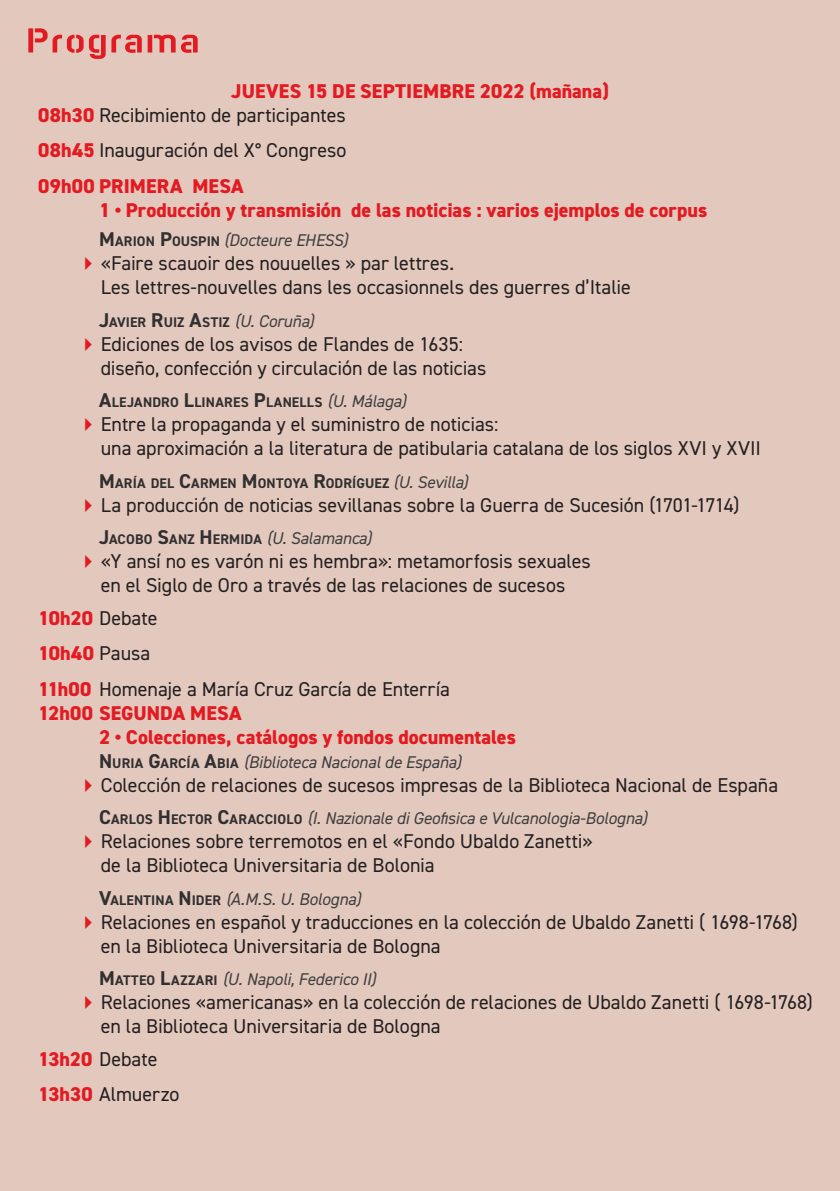
<style>
.page{position:relative;width:840px;height:1191px;background:#fff}
.page>*{position:absolute;margin:0;border:0;box-sizing:border-box;transform-origin:0 0}
.t1{font:20px/24px "DIN2014";color:#231f20}
.t2{font:800 20px "DIN2014";color:#e21a21}
.t3{font:700 20px "DIN2014";color:#312f30}
.t4{font:italic 17px "DIN2014";letter-spacing:-.01em;color:#3e3e3f}
.t5{font:700 14px "DIN2014";letter-spacing:.015em;color:#312f30}
.s1{font-weight:800;color:#e21a21}
.s2{font-weight:700;font-style:normal;font-size:20px;color:#312f30}
.s3{font-weight:700;font-style:normal;font-size:14px;color:#312f30}
.s4{font-size:20px}
.s5{font-weight:400;font-style:italic;font-size:17px;color:#3e3e3f}
.s6{font-weight:400;color:#231f20}
</style>
<div class="page">
<div style="left:0;top:0;width:839px;height:1191px;background:#e3c8bd"></div>
<svg style="left:28px;top:28px;width:169px;height:31px"></svg>
<p class="t2" style="left:231px;top:78px;width:379px">JUEVES 15 DE SEPTIEMBRE 2022 (mañana)</p>
<p class="t1" style="left:38px;top:103px;width:309px"><span class="s1">08h30</span> Recibimiento de participantes</p>
<p class="t1" style="left:38px;top:138px;width:309px"><span class="s1">08h45</span> Inauguración del X° Congreso</p>
<p class="t2" style="left:38px;top:172px;width:207px">09h00 PRIMERA MESA</p>
<p class="t2" style="left:99px;top:196px;width:609px">1 • Producción y transmisión de las noticias : varios ejemplos de corpus</p>
<p class="t4" style="left:99px;top:230px;width:250px"><span class="s2">M</span><span class="s3">ARION</span> <span class="s2">P</span><span class="s3">OUSPIN</span> (Docteure EHESS)</p>
<p class="t1" style="left:101px;top:251px;width:531px">«Faire scauoir des nouuelles » par lettres.<br>Les lettres-nouvelles dans les occasionnels des guerres d’Italie</p>
<p class="t5" style="left:99px;top:312px;width:216px"><span class="s4">J</span>AVIER <span class="s4">R</span>UIZ <span class="s4">A</span>STIZ <span class="s5">(U. Coruña)</span></p>
<p class="t1" style="left:101px;top:331px;width:387px">Ediciones de los avisos de Flandes de 1635: diseño, confección y circulación de las noticias</p>
<p class="t3" style="left:38px;top:387px;width:38px">A</p>
<p class="t5" style="left:112px;top:393px;width:296px">LEJANDRO <span class="s4">L</span>LINARES <span class="s4">P</span>LANELLS <span class="s5">(U. Málaga)</span></p>
<p class="t1" style="left:101px;top:412px;width:661px">Entre la propaganda y el suministro de noticias:<br>una aproximación a la literatura de patibularia catalana de los siglos XVI y XVII</p>
<p class="t5" style="left:99px;top:474px;width:370px"><span class="s4">M</span>ARÍA DEL <span class="s4">C</span>ARMEN <span class="s4">M</span>ONTOYA <span class="s4">R</span>ODRÍGUEZ <span class="s5">(U. Sevilla)</span></p>
<p class="t1" style="left:101px;top:492px;width:640px">La producción de noticias sevillanas sobre la Guerra de Sucesión (1701-1714)</p>
<p class="t5" style="left:99px;top:530px;width:274px"><span class="s4">J</span>ACOBO <span class="s4">S</span>ANZ <span class="s4">H</span>ERMIDA <span class="s5">(U. Salamanca)</span></p>
<p class="t1" style="left:101px;top:549px;width:491px">«Y ansí no es varón ni es hembra»: metamorfosis sexuales en el Siglo de Oro a través de las relaciones de sucesos</p>
<p class="t1" style="left:38px;top:605px;width:121px"><span class="s1">10h20</span> Debate</p>
<p class="t2" style="left:38px;top:640px;width:114px">10h40 <span class="s6">Pausa</span></p>
<p class="t1" style="left:38px;top:676px;width:413px"><span class="s1">11h00</span> Homenaje a María Cruz García de Enterría</p>
<p class="t2" style="left:38px;top:699px;width:204px">12h00 SEGUNDA MESA</p>
<p class="t2" style="left:99px;top:723px;width:418px">2 • Colecciones, catálogos y fondos documentales</p>
<p class="t3" style="left:38px;top:747px;width:38px">N</p>
<p class="t4" style="left:112px;top:751px;width:350px"><span class="s3">URIA</span> <span class="s2">G</span><span class="s3">ARCÍA</span> <span class="s2">A</span><span class="s3">BIA</span> (Biblioteca Nacional de España)</p>
<p class="t1" style="left:101px;top:772px;width:678px">Colección de relaciones de sucesos impresas de la Biblioteca Nacional de España</p>
<p class="t4" style="left:99px;top:807px;width:549px"><span class="s2">C</span><span class="s3">ARLOS</span> <span class="s2">H</span><span class="s3">ECTOR</span> <span class="s2">C</span><span class="s3">ARACC IOLO</span> (I. Nazionale di Geofisica e Vulcanologia-Bologna)</p>
<p class="t1" style="left:101px;top:829px;width:493px">Relaciones sobre terremotos en el «Fondo Ubaldo Zanetti» de la Biblioteca Universitaria de Bolonia</p>
<p class="t3" style="left:38px;top:884px;width:38px">V</p>
<p class="t4" style="left:110px;top:888px;width:252px"><span class="s3">ALENTINA</span> <span class="s2">N</span> <span class="s3">IDER</span> (A.M.S. U. Bologna)</p>
<p class="t1" style="left:101px;top:909px;width:698px">Relaciones en español y traducciones en la colección de Ubaldo Zanetti ( 1698-1768) en la Biblioteca Universitaria de Bologna</p>
<p class="t4" style="left:99px;top:968px;width:278px"><span class="s2">M</span><span class="s3">ATTEO</span> <span class="s2">L</span> <span class="s3">AZZARI</span> (U. Napoli, Federico II)</p>
<p class="t1" style="left:101px;top:990px;width:713px">Relaciones «americanas» en la colección de relaciones de Ubaldo Zanetti ( 1698-1768) en la Biblioteca Universitaria de Bologna</p>
<p class="t1" style="left:38px;top:1046px;width:121px"><span class="s1">13h20</span> Debate</p>
<p class="t1" style="left:38px;top:1081px;width:143px"><span class="s1">13h30</span> Almuerzo</p>
</div>
